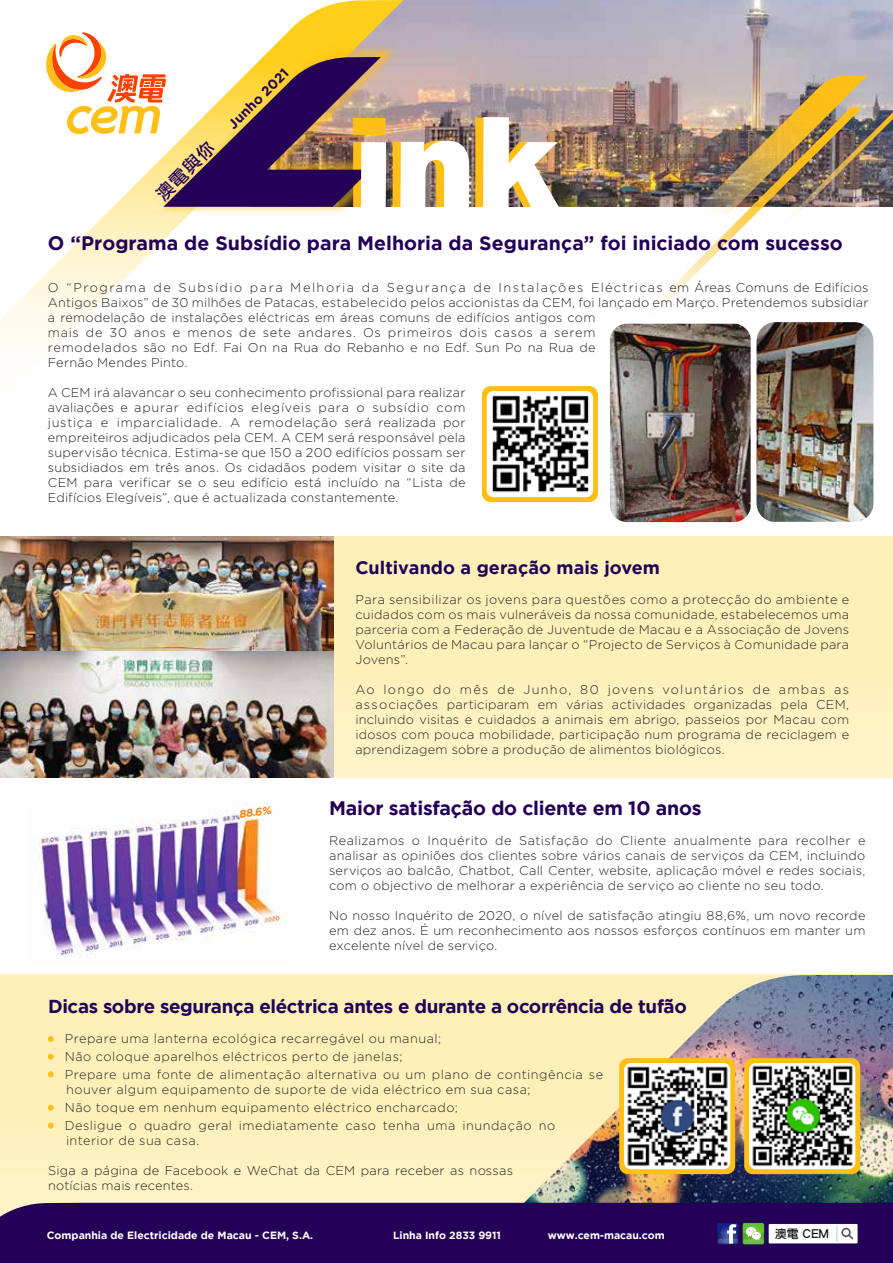
<style>
.page{position:relative;width:893px;height:1263px;background:#fff}
.page>*{position:absolute;margin:0;border:0;box-sizing:border-box;transform-origin:0 0}
.t1{font:700 19.5px "Gotham";color:#240057}
.t2{font:700 18.75px "Gotham";letter-spacing:-.02em;color:#240057}
.t3{font:700 18px "Gotham";letter-spacing:.005em;color:#240057}
.t4{font:17.85px "DF Li Hei Md WIN BF";color:#240057}
.t5{font:700 13.5px "Gotham";color:#240057}
.t6{font:300 12.75px/15px "Gotham";letter-spacing:.025em;color:#252525;text-align:justify}
.t7{font:11.85px "Li Hei Pro";color:#0d0c0d}
.t8{font:italic 700 10.8px "Gotham";color:#f88211;scale:1.05 1}
.t9{font:700 10.5px "Gotham";color:#fff}
</style>
<div class="page">
<div style="left:0;top:974px;width:893px;height:248px;background:#fff0ba"></div>
<img style="left:523px;top:975px;width:370px;height:228px">
<div style="left:619px;top:1058px;width:116px;height:116px;background:#ffbf16;border-radius:9px"></div>
<img style="left:624px;top:1063px;width:106px;height:106px">
<div style="left:744px;top:1058px;width:116px;height:116px;background:#ffbf16;border-radius:9px"></div>
<img style="left:749px;top:1063px;width:106px;height:106px">
<svg style="left:48px;top:1036px;width:6px;height:6px"></svg>
<svg style="left:48px;top:1054px;width:6px;height:6px"></svg>
<svg style="left:48px;top:1071px;width:6px;height:6px"></svg>
<svg style="left:48px;top:1105px;width:6px;height:6px"></svg>
<svg style="left:48px;top:1122px;width:6px;height:6px"></svg>
<div style="left:0;top:536px;width:893px;height:241px;background:linear-gradient(to bottom,#ffefb6,#fff2c5)"></div>
<img style="left:0;top:650px;width:333px;height:127px">
<img style="left:0;top:536px;width:333px;height:114px">
<div style="left:0;top:1203px;width:893px;height:60px;background:#240057"></div>
<img style="left:447px;top:0;width:446px;height:207px">
<img style="left:643px;top:107px;width:100px;height:196px">
<img style="left:692px;top:75px;width:201px;height:152px">
<svg style="left:0;top:218px;width:143px;height:125px"></svg>
<img style="left:110px;top:0;width:337px;height:260px">
<div style="left:769px;top:1224px;width:89px;height:19px;background:#fff"></div>
<svg style="left:836px;top:1226px;width:17px;height:15px"></svg>
<svg style="left:717px;top:1223px;width:47px;height:21px"></svg>
<div style="left:743px;top:1239px;width:20px;height:5px;background:#71bc50"></div>
<img style="left:46px;top:32px;width:526px;height:186px">
<img style="left:610px;top:324px;width:141px;height:198px">
<img style="left:756px;top:322px;width:117px;height:200px">
<svg style="left:482px;top:386px;width:116px;height:116px;background:#ffc11e"></svg>
<img style="left:487px;top:391px;width:106px;height:106px">
<img style="left:36px;top:802px;width:251px;height:157px">
<div style="left:243px;top:810px;width:23px;height:8px;background:#fff"></div>
<h3 class="t4" style="left:153px;top:191px;width:76px;rotate:-45deg">澳電與你</h3>
<p class="t5" style="left:225px;top:121px;width:81px;rotate:-45deg">Junho 2021</p>
<h1 class="t1" style="left:48px;top:232px;width:796px">O “Programa de Subsídio para Melhoria da Segurança” foi iniciado com sucesso</h1>
<p class="t6" style="left:48px;top:280px;width:822px;text-align:left">O “Programa de Subsídio para Melhoria da Segurança de Instalações Eléctricas em Áreas Comuns de Edifícios Antigos Baixos” de 30 milhões de Patacas, estabelecido pelos accionistas da CEM, foi lançado em Março. Pretendemos subsidiar a remodelação de instalações eléctricas em áreas comuns de edifícios antigos com<br>mais de 30 anos e menos de sete andares. Os primeiros dois casos a serem<br>remodelados são no Edf. Fai On na Rua do Rebanho e no Edf. Sun Po na Rua de<br>Fernão Mendes Pinto.</p>
<p class="t6" style="left:48px;top:385px;width:419px">A CEM irá alavancar o seu conhecimento profissional para realizar avaliações e apurar edifícios elegíveis para o subsídio com justiça e imparcialidade. A remodelação será realizada por empreiteiros adjudicados pela CEM. A CEM será responsável pela supervisão técnica. Estima-se que 150 a 200 edifícios possam ser subsidiados em três anos. Os cidadãos podem visitar o site da CEM para verificar se o seu edifício está incluído na “Lista de Edifícios Elegíveis”, que é actualizada constantemente.</p>
<p class="t8" style="left:238px;top:808px;width:33px;rotate:-8deg">88.6%</p>
<h3 class="t3" style="left:355px;top:558px;width:306px">Cultivando a geração mais jovem</h3>
<p class="t6" style="left:355px;top:592px;width:495px">Para sensibilizar os jovens para questões como a protecção do ambiente e cuidados com os mais vulneráveis da nossa comunidade, estabelecemos uma parceria com a Federação de Juventude de Macau e a Associação de Jovens Voluntários de Macau para lançar o “Projecto de Serviços à Comunidade para Jovens”.</p>
<p class="t6" style="left:355px;top:682px;width:495px">Ao longo do mês de Junho, 80 jovens voluntários de ambas as associações participaram em várias actividades organizadas pela CEM, incluindo visitas e cuidados a animais em abrigo, passeios por Macau com idosos com pouca mobilidade, participação num programa de reciclagem e aprendizagem sobre a produção de alimentos biológicos.</p>
<h1 class="t1" style="left:329px;top:797px;width:374px">Maior satisfação do cliente em 10 anos</h1>
<p class="t6" style="left:329px;top:833px;width:538px">Realizamos o Inquérito de Satisfação do Cliente anualmente para recolher e analisar as opiniões dos clientes sobre vários canais de serviços da CEM, incluindo serviços ao balcão, Chatbot, Call Center, website, aplicação móvel e redes sociais, com o objectivo de melhorar a experiência de serviço ao cliente no seu todo.</p>
<p class="t6" style="left:329px;top:908px;width:538px">No nosso Inquérito de 2020, o nível de satisfação atingiu 88,6%, um novo recorde em dez anos. É um reconhecimento aos nossos esforços contínuos em manter um excelente nível de serviço.</p>
<h2 class="t2" style="left:48px;top:995px;width:640px">Dicas sobre segurança eléctrica antes e durante a ocorrência de tufão</h2>
<p class="t6" style="left:48px;top:1031px;width:395px">• Prepare uma lanterna ecológica recarregável ou manual;</p>
<p class="t6" style="left:48px;top:1049px;width:356px">• Não coloque aparelhos eléctricos perto de janelas;</p>
<p class="t6" style="left:66px;top:1067px;width:539px;text-indent:-18px">• Prepare uma fonte de alimentação alternativa ou um plano de contingência se houver algum equipamento de suporte de vida eléctrico em sua casa;</p>
<p class="t6" style="left:48px;top:1100px;width:411px">• Não toque em nenhum equipamento eléctrico encharcado;</p>
<p class="t6" style="left:66px;top:1118px;width:491px;text-indent:-18px">• Desligue o quadro geral imediatamente caso tenha uma inundação no interior de sua casa.</p>
<p class="t6" style="left:48px;top:1163px;width:466px">Siga a página de Facebook e WeChat da CEM para receber as nossas notícias mais recentes.</p>
<p class="t9" style="left:47px;top:1229px;width:268px">Companhia de Electricidade de Macau - CEM, S.A.</p>
<p class="t9" style="left:393px;top:1229px;width:109px">Linha Info 2833 9911</p>
<p class="t9" style="left:548px;top:1229px;width:118px">www.cem-macau.com</p>
<p class="t7" style="left:775px;top:1228px;width:55px">澳電 CEM</p>
</div>
